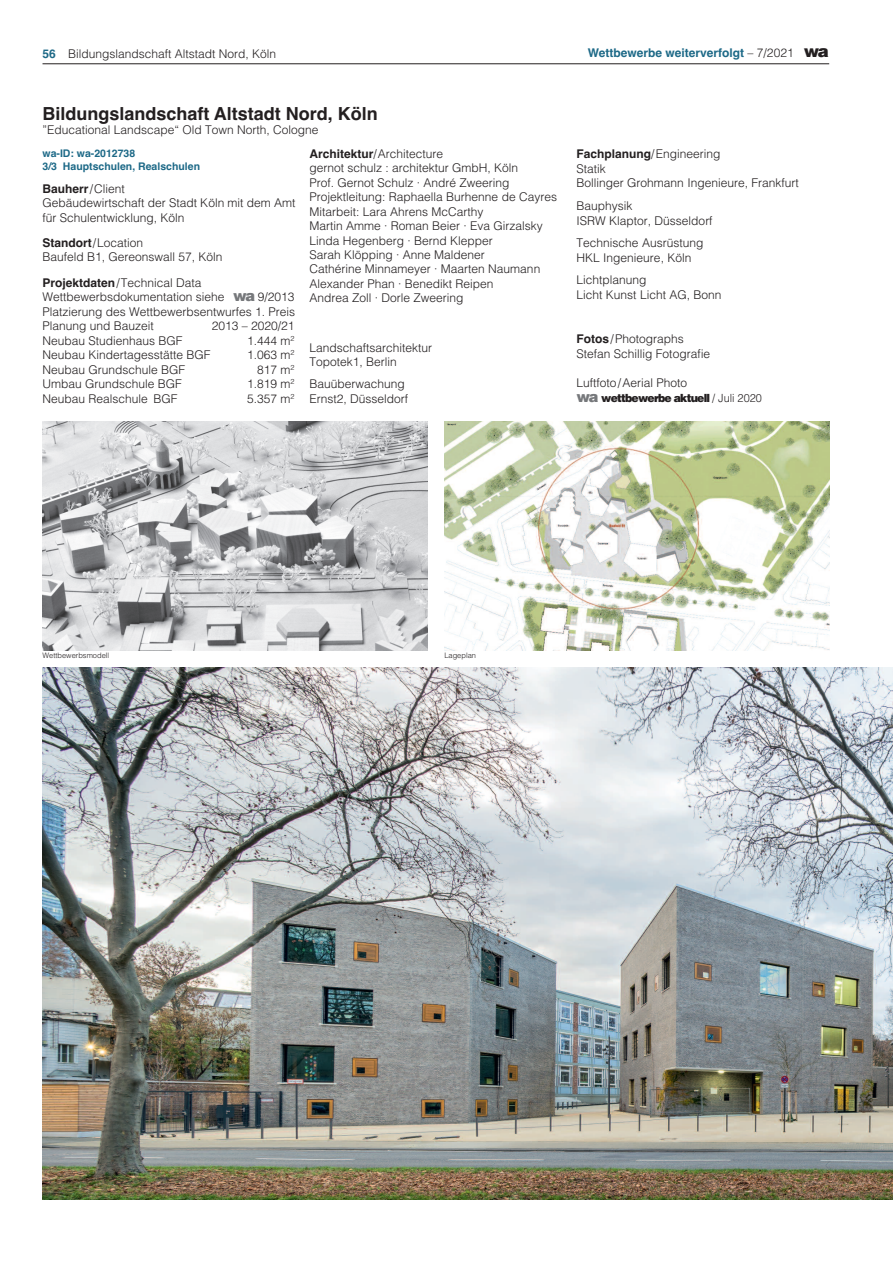
<style>
.page{position:relative;width:893px;height:1263px;background:#fff}
.page>*{position:absolute;margin:0;border:0;box-sizing:border-box;transform-origin:0 0}
.t1{font:700 18px "Helvetica";color:#231f20}
.t2{font:300 12px/14.4px "Helvetica";color:#231f20}
.t3{font:700 12px "Helvetica";color:#1d6987}
.t4{font:900 11.25px "Helvetica";letter-spacing:-.075em;color:#231f20}
.t5{font:700 10.5px/13.8px "Helvetica";color:#1d6987}
.t6{font:300 7.5px "Helvetica";color:#231f20}
.s1{font-weight:700;color:#1d6987}
.s2{font-weight:300;color:#231f20}
.s3{font-weight:900;font-size:16.5px;color:#231f20}
.s4{font-weight:700}
.s5{font-weight:900;font-size:15px;color:#76787b}
.s6{font-size:15px;color:#76787b}
.s7{font-weight:300}
</style>
<div class="page">
<img style="left:43px;top:421px;width:384px;height:230px">
<img style="left:444px;top:421px;width:385px;height:230px">
<hr style="left:43px;top:64px;width:786px;height:1px;background:#231f20">
<img style="left:43px;top:668px;width:850px;height:531px">
<p class="t2" style="left:43px;top:45px;width:235px"><span class="s1">56</span> Bildungslandschaft Altstadt Nord, Köln</p>
<p class="t3" style="left:588px;top:46px;width:242px">Wettbewerbe weiterverfolgt <span class="s2">– 7/2021</span> <span class="s3">wa</span></p>
<h1 class="t1" style="left:43px;top:103px;width:337px">Bildungslandschaft Altstadt Nord, Köln</h1>
<p class="t2" style="left:43px;top:122px;width:278px">”Educational Landscape“ Old Town North, Cologne</p>
<p class="t5" style="left:43px;top:146px;width:159px">wa-ID: wa-2012738<br>3/3 Hauptschulen, Realschulen</p>
<p class="t2" style="left:43px;top:180px;width:254px"><span class="s4">Bauherr</span>/Client<br>Gebäudewirtschaft der Stadt Köln mit dem Amt für Schulentwicklung, Köln</p>
<p class="t2" style="left:43px;top:235px;width:182px"><span class="s4">Standort</span>/Location<br>Baufeld B1, Gereonswall 57, Köln</p>
<p class="t2" style="left:43px;top:274px;width:254px"><span class="s4">Projektdaten</span>/Technical Data Wettbewerbsdokumentation siehe <span class="s5">wa</span> 9/2013<br>Platzierung des Wettbewerbsentwurfes 1. Preis Planung und Bauzeit</p>
<p class="t2" style="left:212px;top:318px;width:84px">2013 – 2020/21</p>
<p class="t2" style="left:43px;top:332px;width:142px">Neubau Studienhaus BGF</p>
<p class="t2" style="left:247px;top:332px;width:49px">1.444 m<sup>2</sup></p>
<p class="t2" style="left:43px;top:347px;width:170px">Neubau Kindertagesstätte BGF</p>
<p class="t2" style="left:247px;top:347px;width:49px">1.063 m<sup>2</sup></p>
<p class="t2" style="left:43px;top:361px;width:144px">Neubau Grundschule BGF</p>
<p class="t2" style="left:257px;top:361px;width:39px">817 m<sup>2</sup></p>
<p class="t2" style="left:43px;top:376px;width:141px">Umbau Grundschule BGF</p>
<p class="t2" style="left:247px;top:376px;width:49px">1.819 m<sup>2</sup></p>
<p class="t2" style="left:43px;top:390px;width:137px">Neubau Realschule BGF</p>
<p class="t2" style="left:247px;top:390px;width:49px">5.357 m<sup>2</sup></p>
<p class="t2" style="left:310px;top:146px;width:249px"><span class="s4">Architektur</span>/Architecture<br>gernot schulz : architektur GmbH, Köln<br>Prof. Gernot Schulz · André Zweering Projektleitung: Raphaella Burhenne de Cayres Mitarbeit: Lara Ahrens McCarthy<br>Martin Amme · Roman Beier · Eva Girzalsky Linda Hegenberg · Bernd Klepper<br>Sarah Klöpping · Anne Maldener<br>Cathérine Minnameyer · Maarten Naumann Alexander Phan · Benedikt Reipen<br>Andrea Zoll · Dorle Zweering</p>
<p class="t2" style="left:310px;top:339px;width:124px">Landschaftsarchitektur<br>Topotek1, Berlin</p>
<p class="t2" style="left:310px;top:376px;width:100px">Bauüberwachung<br>Ernst2, Düsseldorf</p>
<p class="t2" style="left:577px;top:145px;width:224px"><span class="s4">Fachplanung</span>/Engineering<br>Statik<br>Bollinger Grohmann Ingenieure, Frankfurt</p>
<p class="t2" style="left:577px;top:197px;width:138px">Bauphysik<br>ISRW Klaptor, Düsseldorf</p>
<p class="t2" style="left:577px;top:235px;width:128px">Technische Ausrüstung<br>HKL Ingenieure, Köln</p>
<p class="t2" style="left:577px;top:272px;width:146px">Lichtplanung<br>Licht Kunst Licht AG, Bonn</p>
<p class="t2" style="left:577px;top:331px;width:135px"><span class="s4">Fotos</span>/Photographs<br>Stefan Schillig Fotografie</p>
<p class="t2" style="left:577px;top:375px;width:112px">Luftfoto/Aerial Photo</p>
<p class="t4" style="left:577px;top:391px;width:187px"><span class="s6">wa</span> wettbewerbe aktuell <span class="s7">/ Juli 2020</span></p>
<p class="t6" style="left:43px;top:649px;width:68px">Wettbewerbsmodell</p>
<p class="t6" style="left:444px;top:649px;width:33px">Lageplan</p>
</div>
